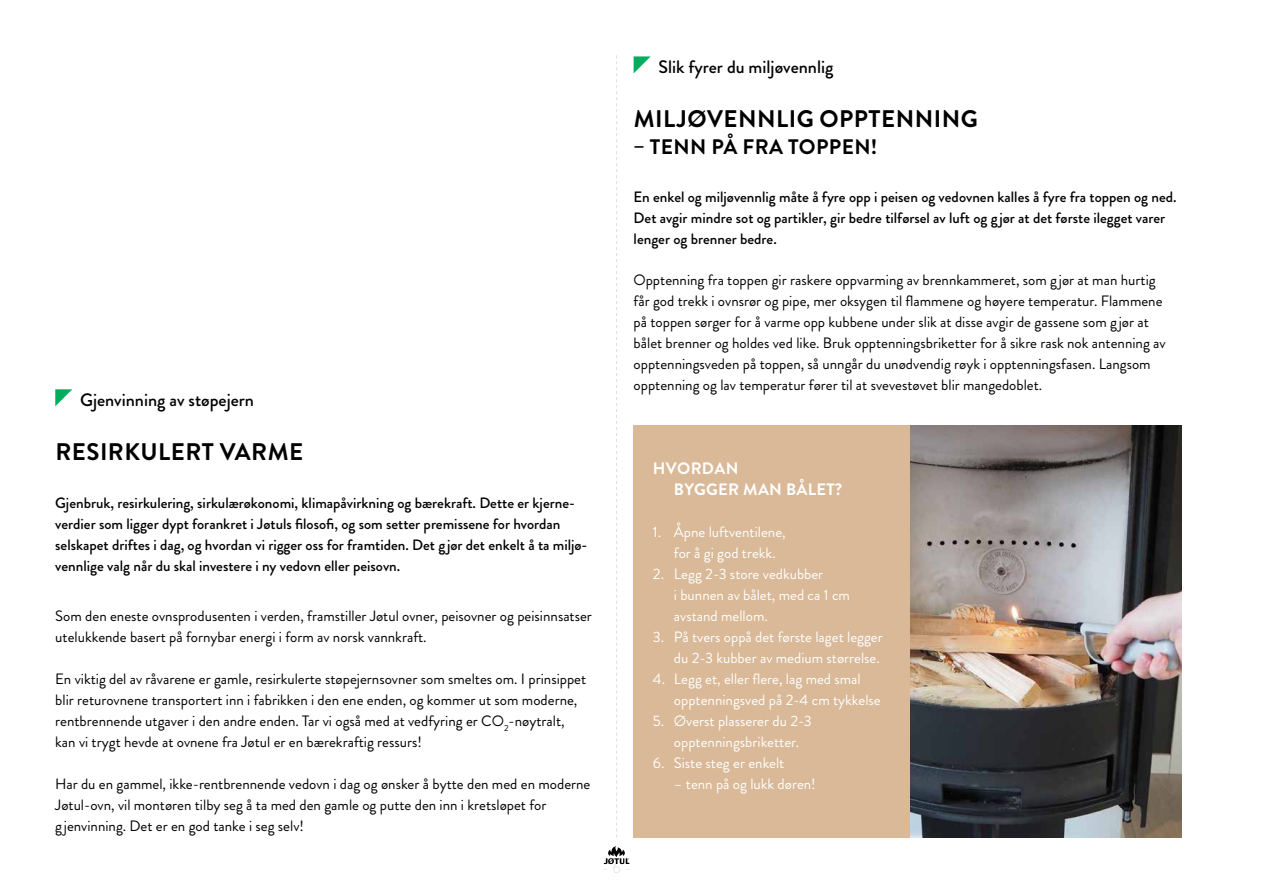
<style>
.page{position:relative;width:1263px;height:893px;background:#fff}
.page>*{position:absolute;margin:0;border:0;box-sizing:border-box;transform-origin:0 0}
.t1{font:700 24px "Brandon Grotesque";letter-spacing:.02em;color:#000}
.t2{font:700 21px "Brandon Grotesque";letter-spacing:.02em;color:#000}
.t3{font:500 18px "Brandon Grotesque";color:#000}
.t4{font:700 16.5px/21px "Brandon Grotesque";letter-spacing:.02em;color:#fff}
.t5{font:15px/21px "Brandon Grotesque";color:#000}
.t6{font:500 15px/21px "Brandon Grotesque";color:#000}
.t7{font:15px/21px "Brandon Grotesque";color:#fff}
.t8{font:300 15px "Brandon Grotesque";color:#dadde3}
</style>
<div class="page">
<div style="left:634px;top:425px;width:314px;height:413px;background:#d9b997"></div>
<img style="left:910px;top:425px;width:272px;height:413px">
<svg style="left:634px;top:56px;width:17px;height:17px"></svg>
<svg style="left:55px;top:389px;width:17px;height:17px"></svg>
<svg style="left:616px;top:55px;width:1px;height:783px"></svg>
<svg style="left:604px;top:846px;width:25px;height:18px"></svg>
<p class="t3" style="left:80px;top:388px;width:175px">Gjenvinning av støpejern</p>
<h1 class="t1" style="left:55px;top:435px;width:249px">RESIRKULERT VARME</h1>
<p class="t6" style="left:55px;top:493px;width:534px">Gjenbruk, resirkulering, sirkulærøkonomi, klimapåvirkning og bærekraft. Dette er kjerne&shy;verdier som ligger dypt forankret i Jøtuls filosofi, og som setter premissene for hvordan selskapet driftes i dag, og hvordan vi rigger oss for framtiden. Det g jør det enkelt å ta miljø&shy;vennlige valg når du skal investere i ny vedovn eller peisovn.</p>
<p class="t5" style="left:55px;top:606px;width:538px">Som den eneste ovnsprodusenten i verden, framstiller Jøtul ovner, peisovner og peisinnsatser utelukkende basert på fornybar energi i form av norsk vannkraft.</p>
<p class="t5" style="left:55px;top:669px;width:532px">En viktig del av råvarene er gamle, resirkulerte støpejernsovner som smeltes om. I prinsippet blir returovnene transportert inn i fabrikken i den ene enden, og kommer ut som moderne, rentbrennende utgaver i den andre enden. Tar vi også med at vedfyring er CO<sub>2</sub>-nøytralt, kan vi trygt hevde at ovnene fra Jøtul er en bærekraftig ressurs!</p>
<p class="t5" style="left:55px;top:774px;width:537px">Har du en gammel, ikke-rentbrennende vedovn i dag og ønsker å bytte den med en moderne<br>Jøtul-ovn, vil montøren tilby seg å ta med den gamle og putte den inn i kretsløpet for gjenvinning. Det er en god tanke i seg selv!</p>
<p class="t3" style="left:658px;top:55px;width:176px">Slik fyrer du miljøvennlig</p>
<h1 class="t1" style="left:634px;top:102px;width:346px">MILJØVENNLIG OPPTENNING</h1>
<h2 class="t2" style="left:634px;top:133px;width:245px">– TENN PÅ FRA TOPPEN!</h2>
<p class="t6" style="left:634px;top:187px;width:544px">En enkel og miljøvennlig måte å fyre opp i peisen og vedovnen kalles å fyre fra toppen og ned.<br>Det avgir mindre sot og partikler, gir bedre tilførsel av luft og g jør at det første ilegget varer lenger og brenner bedre.</p>
<p class="t5" style="left:634px;top:270px;width:534px">Opptenning fra toppen gir raskere oppvarming av brennkammeret, som gjør at man hurtig får god trekk i ovnsrør og pipe, mer oksygen til flammene og høyere temperatur. Flammene på toppen sørger for å varme opp kubbene under slik at disse avgir de gassene som gjør at bålet brenner og holdes ved like. Bruk opptenningsbriketter for å sikre rask nok antenning av opptenningsveden på toppen, så unngår du unødvendig røyk i opptenningsfasen. Langsom opptenning og lav temperatur fører til at svevestøvet blir mangedoblet.</p>
<p class="t4" style="left:674px;top:458px;width:170px;text-indent:-21px">HVORDAN<br>BYGGER MAN BÅLET?</p>
<p class="t7" style="left:674px;top:522px;width:113px;text-indent:-21px">1. Åpne luftventilene, for å gi god trekk.</p>
<p class="t7" style="left:674px;top:564px;width:178px;text-indent:-21px">2. Legg 2-3 store vedkubber<br>i bunnen av bålet, med ca 1 cm avstand mellom.</p>
<p class="t7" style="left:653px;top:627px;width:231px;text-align:right">3. På tvers oppå det første laget legger du 2-3 kubber av medium størrelse.</p>
<p class="t7" style="left:674px;top:669px;width:208px;text-indent:-21px">4. Legg et, eller flere, lag med smal opptenningsved på 2-4 cm tykkelse</p>
<p class="t7" style="left:653px;top:711px;width:160px;text-align:center">5. Øverst plasserer du 2-3 opptenningsbriketter.</p>
<p class="t7" style="left:653px;top:753px;width:133px">6. Siste steg er enkelt</p>
<p class="t7" style="left:674px;top:774px;width:143px">– tenn på og lukk døren!</p>
<p class="t8" style="left:602px;top:858px;width:31px">- 6 -</p>
</div>
